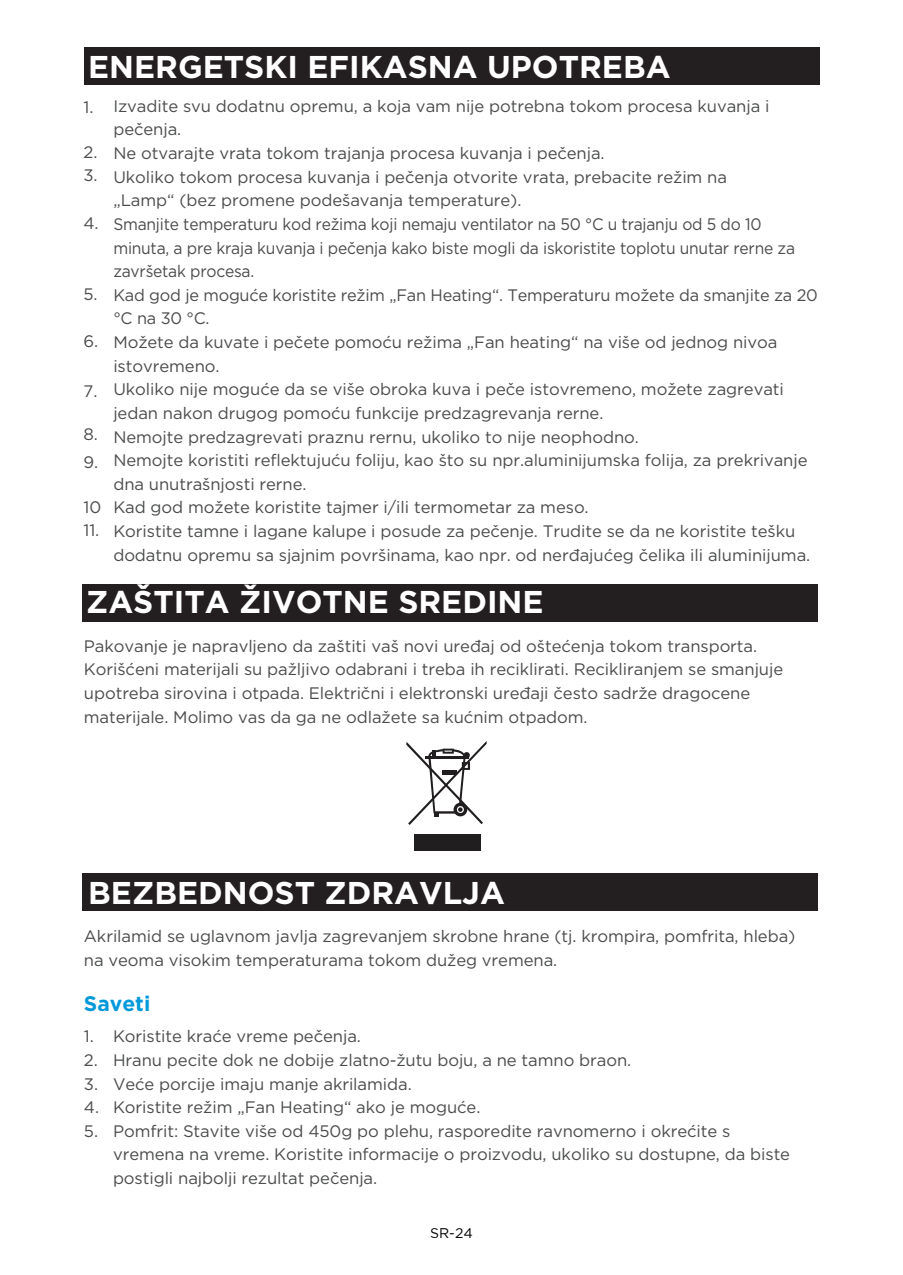
<style>
.page{position:relative;width:903px;height:1275px;background:#fff}
.page>*{position:absolute;margin:0;border:0;box-sizing:border-box;transform-origin:0 0}
.t1{font:700 31.5px "Gotham";color:#fff}
.t2{font:700 21px "Gotham";color:#0099da}
.t3{font:16.62px/23.6px "Gotham";letter-spacing:-.005em;color:#4b4c4d}
.t4{font:14px "Gotham";color:#000}
</style>
<div class="page">
<div style="left:82px;top:873px;width:735px;height:37px;background:#231f20"></div>
<div style="left:82px;top:585px;width:735px;height:37px;background:#231f20"></div>
<div style="left:414px;top:834px;width:66px;height:16px;background:#211e20"></div>
<svg style="left:406px;top:741px;width:81px;height:84px"></svg>
<div style="left:84px;top:48px;width:735px;height:37px;background:#231f20"></div>
<h1 class="t1" style="left:88px;top:46px;width:584px">ENERGETSKI EFIKASNA UPOTREBA</h1>
<p class="t3" style="left:113px;top:94px;width:706px">Izvadite svu dodatnu opremu, a koja vam nije potrebna tokom procesa kuvanja i pečenja.<br>Ne otvarajte vrata tokom trajanja procesa kuvanja i pečenja.<br>Ukoliko tokom procesa kuvanja i pečenja otvorite vrata, prebacite režim na<br>„Lamp“ (bez promene podešavanja temperature).<br>Smanjite temperaturu kod režima koji nemaju ventilator na 50 °C u trajanju od 5 do 10 minuta, a pre kraja kuvanja i pečenja kako biste mogli da iskoristite toplotu unutar rerne za završetak procesa.<br>Kad god je moguće koristite režim „Fan Heating“. Temperaturu možete da smanjite za 20 °C na 30 °C.<br>Možete da kuvate i pečete pomoću režima „Fan heating“ na više od jednog nivoa istovremeno.<br>Ukoliko nije moguće da se više obroka kuva i peče istovremeno, možete zagrevati jedan nakon drugog pomoću funkcije predzagrevanja rerne.<br>Nemojte predzagrevati praznu rernu, ukoliko to nije neophodno.<br>Nemojte koristiti reflektujuću foliju, kao što su npr.aluminijumska folija, za prekrivanje dna unutrašnjosti rerne.<br>Kad god možete koristite tajmer i/ili termometar za meso.<br>Koristite tamne i lagane kalupe i posude za pečenje. Trudite se da ne koristite tešku dodatnu opremu sa sjajnim površinama, kao npr. od nerđajućeg čelika ili aluminijuma.</p>
<p class="t3" style="left:84px;top:95px;width:11px">1.</p>
<p class="t3" style="left:84px;top:140px;width:16px">2.<br>3.</p>
<p class="t3" style="left:84px;top:211px;width:17px">4.</p>
<p class="t3" style="left:84px;top:282px;width:16px">5.</p>
<p class="t3" style="left:84px;top:329px;width:16px">6.</p>
<p class="t3" style="left:84px;top:379px;width:15px">7.</p>
<p class="t3" style="left:84px;top:420px;width:16px;line-height:27.7px">8.<br>9.</p>
<p class="t3" style="left:84px;top:495px;width:19px;line-height:22.9px">10<br>11.</p>
<h1 class="t1" style="left:86px;top:581px;width:459px">ZAŠTITA ŽIVOTNE SREDINE</h1>
<p class="t3" style="left:84px;top:634px;width:701px">Pakovanje je napravljeno da zaštiti vaš novi uređaj od oštećenja tokom transporta.<br>Korišćeni materijali su pažljivo odabrani i treba ih reciklirati. Recikliranjem se smanjuje upotreba sirovina i otpada. Električni i elektronski uređaji često sadrže dragocene materijale. Molimo vas da ga ne odlažete sa kućnim otpadom.</p>
<h1 class="t1" style="left:88px;top:872px;width:418px">BEZBEDNOST ZDRAVLJA</h1>
<p class="t3" style="left:84px;top:924px;width:713px">Akrilamid se uglavnom javlja zagrevanjem skrobne hrane (tj. krompira, pomfrita, hleba) na veoma visokim temperaturama tokom dužeg vremena.</p>
<p class="t2" style="left:84px;top:989px;width:68px">Saveti</p>
<p class="t3" style="left:113px;top:1024px;width:679px">Koristite kraće vreme pečenja.<br>Hranu pecite dok ne dobije zlatno-žutu boju, a ne tamno braon.<br>Veće porcije imaju manje akrilamida.<br>Koristite režim „Fan Heating“ ako je moguće.<br>Pomfrit: Stavite više od 450g po plehu, rasporedite ravnomerno i okrećite s vremena na vreme. Koristite informacije o proizvodu, ukoliko su dostupne, da biste postigli najbolji rezultat pečenja.</p>
<p class="t3" style="left:84px;top:1024px;width:17px">1.<br>2.<br>3.<br>4.<br>5.</p>
<p class="t4" style="left:430px;top:1225px;width:44px">SR-24</p>
</div>
